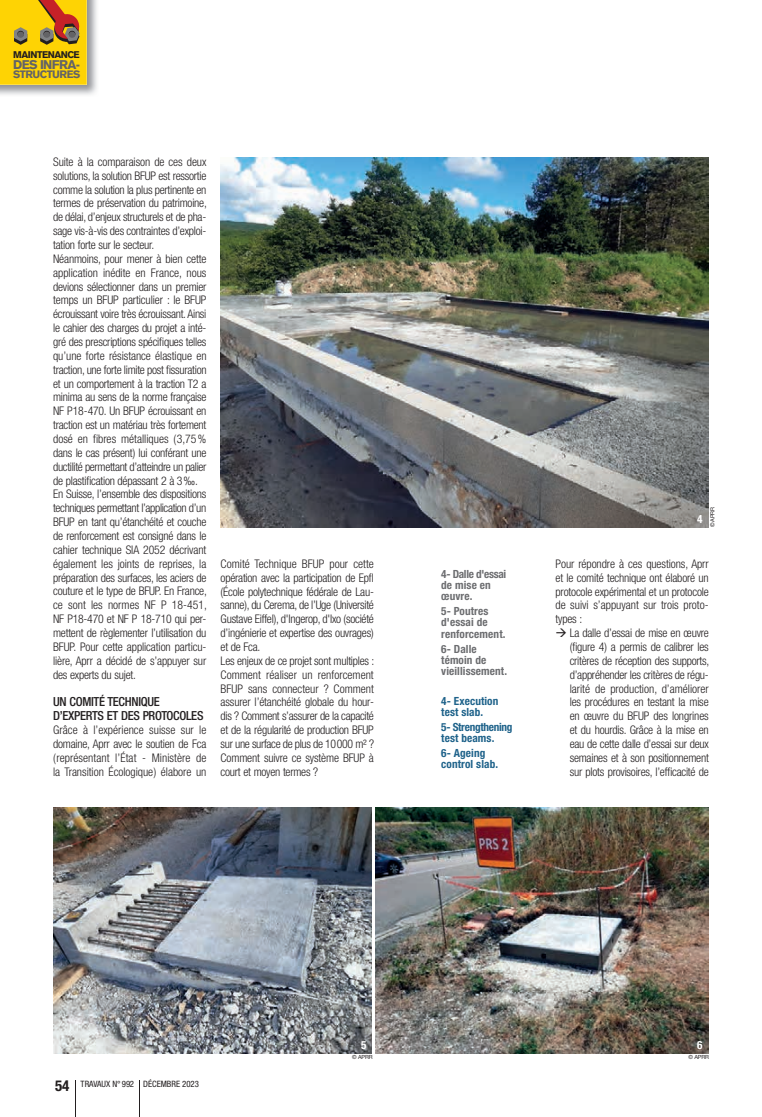
<style>
.page{position:relative;width:762px;height:1117px;background:#fff}
.page>*{position:absolute;margin:0;border:0;box-sizing:border-box;transform-origin:0 0}
.t1{font:700 condensed 15px "Helvetica Neue";color:#231f20}
.t2{font:500 condensed 12.5px/13.9px "Helvetica Neue";letter-spacing:-.025em;color:#231f20}
.t3{font:900 12.38px "Akzidenz Grotesk";letter-spacing:-.05em;color:#636366}
.t4{font:300 condensed 11.88px/13.9px "Helvetica Neue";letter-spacing:-.02em;color:#231f20;text-align:justify}
.t5{font:700 condensed 11.25px/11.2px "Helvetica Neue";letter-spacing:.01em;color:#6c6d70}
.t6{font:700 condensed 11.25px/11.2px "Helvetica Neue";letter-spacing:.01em;color:#1e628a}
.t7{font:700 condensed 11.25px/11.2px "Helvetica Neue";letter-spacing:-.025em;color:#1e628a}
.t8{font:700 condensed 11.25px "Helvetica Neue";color:#fff}
.t9{font:900 10.5px "Akzidenz Grotesk";letter-spacing:-.05em;color:#636366}
.t10{font:900 9.62px "Akzidenz Grotesk";letter-spacing:-.05em;color:#231f20}
.t11{font:condensed 8.75px "Helvetica Neue";color:#231f20}
.t12{font:5.62px "Helvetica Neue";letter-spacing:-.02em;color:#231f20}
</style>
<div class="page">
<hr style="left:139px;top:1080px;width:1px;height:36px;background:#231f20">
<hr style="left:75px;top:1080px;width:1px;height:36px;background:#231f20">
<img style="left:0;top:0;width:97px;height:95px">
<svg style="left:0;top:0;width:87px;height:85px;background:#eaba0f"></svg>
<img style="left:375px;top:807px;width:334px;height:245px">
<img style="left:53px;top:807px;width:319px;height:245px">
<img style="left:221px;top:157px;width:488px;height:370px">
<p class="t10" style="left:13px;top:49px;width:68px">MAINTENANCE</p>
<p class="t3" style="left:13px;top:57px;width:68px">DES INFRA-</p>
<p class="t9" style="left:13px;top:67px;width:69px">STRUCTURES</p>
<p class="t4" style="left:53px;top:154px;width:155px;text-align:left">Suite à la comparaison de ces deux solutions, la solution BFUP est ressortie comme la solution la plus pertinente en termes de préservation du patrimoine, de délai, d’enjeux structurels et de pha&shy;sage vis-à-vis des contraintes d’exploi&shy;tation forte sur le secteur.<br>Néanmoins, pour mener à bien cette application inédite en France, nous devions sélectionner dans un premier temps un BFUP particulier : le BFUP écrouissant voire très écrouissant. Ainsi le cahier des charges du projet a inté&shy;gré des prescriptions spécifiques telles qu’une forte résistance élastique en traction, une forte limite post fissuration et un comportement à la traction T2 a minima au sens de la norme française NF P18 - 470. Un BFUP écrouissant en traction est un matériau très fortement dosé en fibres métalliques ( 3,75 % dans le cas présent ) lui conférant une ductilité permettant d’atteindre un palier de plastification dépassant 2 à 3 ‰.<br>En Suisse, l’ensemble des dispositions techniques permettant l’application d’un BFUP en tant qu’étanchéité et couche de renforcement est consigné dans le cahier technique SIA 2052 décrivant également les joints de reprises, la préparation des surfaces, les aciers de couture et le type de BFUP. En France, ce sont les normes NF P 18-451, NF P18-470 et NF P 18-710 qui per&shy;mettent de règlementer l’utilisation du BFUP. Pour cette application particu&shy;lière, Aprr a décidé de s’appuyer sur des experts du sujet.</p>
<p class="t2" style="left:53px;top:694px;width:152px">UN COMITÉ TECHNIQUE<br>D’EXPERTS ET DES PROTOCOLES</p>
<p class="t4" style="left:53px;top:722px;width:155px">Grâce à l’expérience suisse sur le domaine, Aprr avec le soutien de Fca ( représentant l’État - Ministère de la Transition Écologique ) élabore un</p>
<p class="t4" style="left:221px;top:556px;width:155px;text-align:left">Comité Technique BFUP pour cette opération avec la participation de Epfl ( École polytechnique fédérale de Lau&shy;sanne ), du Cerema, de l’Uge ( Université Gustave Eiffel ), d'Ingerop, d'Ixo ( société d’ingénierie et expertise des ouvrages ) et de Fca.<br>Les enjeux de ce projet sont multiples :<br>Comment réaliser un renforcement BFUP sans connecteur ? Comment assurer l’étanchéité globale du hour&shy;dis ? Comment s’assurer de la capacité et de la régularité de production BFUP sur une surface de plus de 10 000 m ² ?<br>Comment suivre ce système BFUP à court et moyen termes ?</p>
<p class="t5" style="left:441px;top:568px;width:67px">4- Dalle d'essai de mise en œuvre.</p>
<p class="t5" style="left:441px;top:605px;width:66px">5- Poutres d'essai de renforcement.</p>
<p class="t5" style="left:441px;top:642px;width:67px">6- Dalle témoin de vieillissement.</p>
<p class="t6" style="left:441px;top:694px;width:59px">4- Execution test slab.</p>
<p class="t7" style="left:441px;top:720px;width:73px">5- Strengthening test beams.</p>
<p class="t6" style="left:441px;top:746px;width:58px">6- Ageing control slab.</p>
<p class="t8" style="left:697px;top:512px;width:7px">4</p>
<p class="t12" style="left:708px;top:527px;width:22px;rotate:-90deg">© APRR</p>
<p class="t4" style="left:555px;top:556px;width:155px">Pour répondre à ces questions, Aprr et le comité technique ont élaboré un protocole expérimental et un protocole de suivi s’appuyant sur trois proto&shy;types :</p>
<p class="t4" style="left:570px;top:625px;width:141px;text-indent:-14px">→ La dalle d’essai de mise en œuvre ( figure 4 ) a permis de calibrer les critères de réception des supports, d’appréhender les critères de régu&shy;larité de production, d’améliorer les procédures en testant la mise en œuvre du BFUP des longrines et du hourdis. Grâce à la mise en eau de cette dalle d’essai sur deux semaines et à son positionnement sur plots provisoires, l’efficacité de</p>
<p class="t1" style="left:55px;top:1075px;width:16px">54</p>
<p class="t11" style="left:81px;top:1078px;width:120px">TRAVAUX N° 992 DÉCEMBRE 2023</p>
<p class="t8" style="left:361px;top:1037px;width:7px">5</p>
<p class="t8" style="left:697px;top:1037px;width:7px">6</p>
<p class="t12" style="left:352px;top:1052px;width:22px">© APRR</p>
<p class="t12" style="left:688px;top:1052px;width:22px">© APRR</p>
</div>
